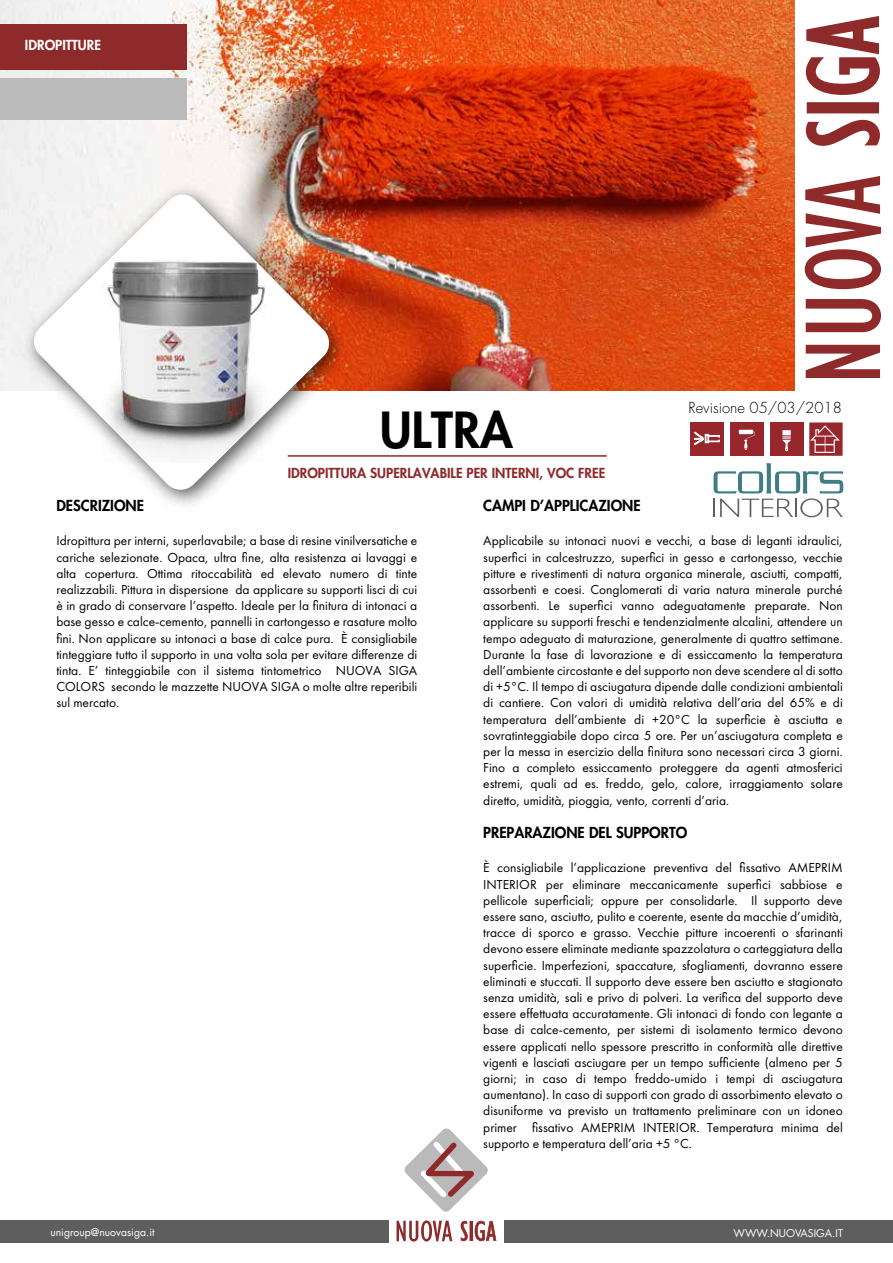
<style>
.page{position:relative;width:893px;height:1263px;background:#fff}
.page>*{position:absolute;margin:0;border:0;box-sizing:border-box;transform-origin:0 0}
.t1{font:800 48.3px "Futura Std";color:#000101}
.t2{font:800 14.85px "Futura Std";color:#000101}
.t3{font:300 14.85px "Futura Std";color:#000101}
.t4{font:13.5px/16.2px "Futura PT";color:#000101;text-align:justify}
.t5{font:800 13.5px "Futura Std";color:#8f2a2b}
.t6{font:800 13.5px "Futura Std";color:#fff}
.t7{font:10.5px "Futura LT";color:#fff}
</style>
<div class="page">
<img style="left:0;top:0;width:795px;height:391px">
<div style="left:0;top:78px;width:187px;height:42px;background:#bbbaba"></div>
<div style="left:0;top:24px;width:187px;height:46px;background:#8f2a2b"></div>
<svg style="left:809px;top:422px;width:34px;height:34px"></svg>
<div style="left:690px;top:422px;width:33px;height:34px;background:#97272d"></div>
<svg style="left:693px;top:432px;width:27px;height:13px"></svg>
<div style="left:730px;top:422px;width:34px;height:34px;background:#97272d"></div>
<div style="left:770px;top:422px;width:33px;height:34px;background:#97272d"></div>
<hr style="left:739px;top:430px;width:14px;height:4px;background:#fff">
<svg style="left:744px;top:431px;width:11px;height:19px"></svg>
<div style="left:782px;top:430px;width:9px;height:5px;background:#fff"></div>
<svg style="left:782px;top:436px;width:9px;height:15px"></svg>
<svg style="left:806px;top:345px;width:74px;height:33px"></svg>
<svg style="left:806px;top:299px;width:75px;height:33px"></svg>
<svg style="left:805px;top:176px;width:76px;height:113px"></svg>
<svg style="left:806px;top:120px;width:74px;height:26px"></svg>
<svg style="left:807px;top:102px;width:72px;height:11px"></svg>
<svg style="left:806px;top:16px;width:74px;height:79px"></svg>
<img style="left:16px;top:176px;width:340px;height:328px">
<img style="left:32px;top:193px;width:299px;height:299px">
<div style="left:504px;top:1220px;width:389px;height:23px;background:#5e5e5e"></div>
<div style="left:0;top:1220px;width:388px;height:23px;background:#5e5e5e"></div>
<svg style="left:397px;top:1220px;width:55px;height:21px"></svg>
<svg style="left:461px;top:1221px;width:35px;height:20px"></svg>
<svg style="left:404px;top:1128px;width:84px;height:84px"></svg>
<div style="left:426px;top:1171px;width:48px;height:5px;background:#8f2a2b;border-radius:3px"></div>
<svg style="left:713px;top:463px;width:130px;height:54px"></svg>
<hr style="left:288px;top:455px;width:319px;height:2px;background:#8f2a2b">
<img style="left:85px;top:247px;width:200px;height:216px">
<p class="t6" style="left:25px;top:36px;width:78px">IDROPITTURE</p>
<h1 class="t1" style="left:380px;top:400px;width:134px">ULTRA</h1>
<p class="t5" style="left:288px;top:464px;width:319px">IDROPITTURA SUPERLAVABILE PER INTERNI, VOC FREE</p>
<p class="t3" style="left:688px;top:399px;width:155px">Revisione 05/03/2018</p>
<p class="t2" style="left:56px;top:496px;width:89px">DESCRIZIONE</p>
<p class="t4" style="left:56px;top:533px;width:363px">Idropittura per interni, superlavabile; a base di resine vinilversatiche e cariche selezionate. Opaca, ultra fine, alta resistenza ai lavaggi e alta copertura. Ottima ritoccabilità ed elevato numero di tinte realizzabili. Pittura in dispersione da applicare su supporti lisci di cui è in grado di conservare l’aspetto. Ideale per la finitura di intonaci a base gesso e calce-cemento, pannelli in cartongesso e rasature molto fini. Non applicare su intonaci a base di calce pura. È consigliabile tinteggiare tutto il supporto in una volta sola per evitare differenze di tinta. E’ tinteggiabile con il sistema tintometrico NUOVA SIGA COLORS secondo le mazzette NUOVA SIGA o molte altre reperibili sul mercato.</p>
<p class="t2" style="left:483px;top:496px;width:159px">CAMPI D’APPLICAZIONE</p>
<p class="t4" style="left:483px;top:533px;width:361px">Applicabile su intonaci nuovi e vecchi, a base di leganti idraulici, superfici in calcestruzzo, superfici in gesso e cartongesso, vecchie pitture e rivestimenti di natura organica minerale, asciutti, compatti, assorbenti e coesi. Conglomerati di varia natura minerale purché assorbenti. Le superfici vanno adeguatamente preparate. Non applicare su supporti freschi e tendenzialmente alcalini, attendere un tempo adeguato di maturazione, generalmente di quattro settimane.<br>Durante la fase di lavorazione e di essiccamento la temperatura dell’ambiente circostante e del supporto non deve scendere al di sotto di +5°C. Il tempo di asciugatura dipende dalle condizioni ambientali di cantiere. Con valori di umidità relativa dell’aria del 65% e di temperatura dell’ambiente di +20°C la superficie è asciutta e sovratinteggiabile dopo circa 5 ore. Per un’asciugatura completa e per la messa in esercizio della finitura sono necessari circa 3 giorni.<br>Fino a completo essiccamento proteggere da agenti atmosferici estremi, quali ad es. freddo, gelo, calore, irraggiamento solare diretto, umidità, pioggia, vento, correnti d’aria.</p>
<p class="t2" style="left:483px;top:823px;width:205px">PREPARAZIONE DEL SUPPORTO</p>
<p class="t4" style="left:483px;top:860px;width:361px">È consigliabile l’applicazione preventiva del fissativo AMEPRIM INTERIOR per eliminare meccanicamente superfici sabbiose e pellicole superficiali; oppure per consolidarle. Il supporto deve essere sano, asciutto, pulito e coerente, esente da macchie d’umidità, tracce di sporco e grasso. Vecchie pitture incoerenti o sfarinanti devono essere eliminate mediante spazzolatura o carteggiatura della superficie. Imperfezioni, spaccature, sfogliamenti, dovranno essere eliminati e stuccati. Il supporto deve essere ben asciutto e stagionato senza umidità, sali e privo di polveri. La verifica del supporto deve essere effettuata accuratamente. Gli intonaci di fondo con legante a base di calce-cemento, per sistemi di isolamento termico devono essere applicati nello spessore prescritto in conformità alle direttive vigenti e lasciati asciugare per un tempo sufficiente (almeno per 5 giorni; in caso di tempo freddo-umido i tempi di asciugatura aumentano). In caso di supporti con grado di assorbimento elevato o disuniforme va previsto un trattamento preliminare con un idoneo primer fissativo AMEPRIM INTERIOR. Temperatura minima del supporto e temperatura dell’aria +5 °C.</p>
<p class="t7" style="left:50px;top:1225px;width:106px">unigroup@nuovasiga.it</p>
<p class="t7" style="left:733px;top:1226px;width:111px">WWW.NUOVASIGA.IT</p>
</div>
